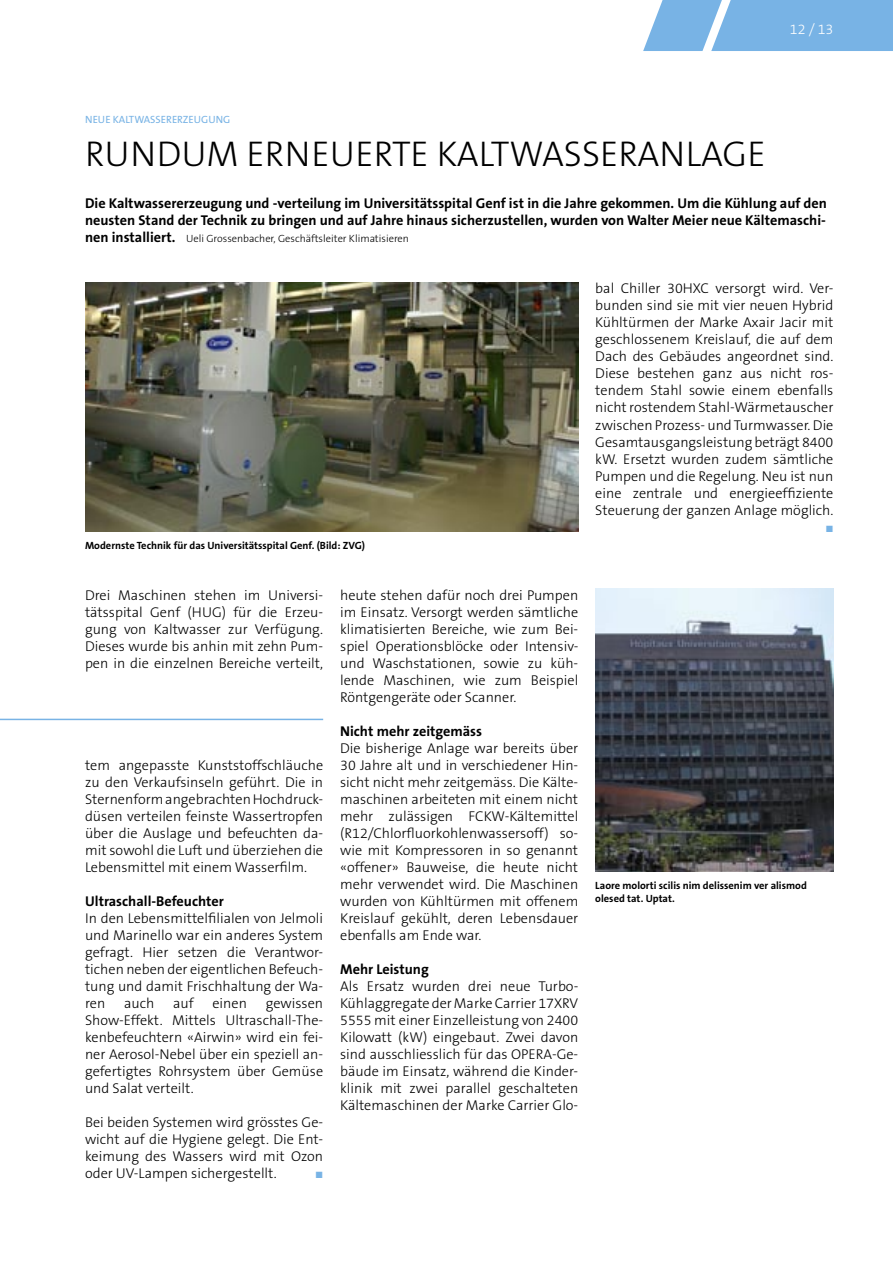
<style>
.page{position:relative;width:893px;height:1263px;background:#fff}
.page>*{position:absolute;margin:0;border:0;box-sizing:border-box;transform-origin:0 0}
.t1{font:300 36px "The Sans B3";color:#000}
.t2{font:300 14.25px/17px "The Sans B3";color:#000;text-align:justify}
.t3{font:700 14.25px/17px "The Sans B7";color:#000}
.t4{font:300 14.25px "The Sans B3";color:#fff}
.t5{font:700 10.5px/12.8px "The Sans B7";color:#000}
.t6{font:300 10.5px "The Sans B3";color:#000}
.t7{font:10.5px "The Sans B5 Plain";color:#78b3e5}
.t8{font:9px "Zapf Dingbats";color:#78b3e5}
.s1{font-family:"The Sans B7";font-weight:700;font-size:14.25px}
</style>
<div class="page">
<img style="left:85px;top:283px;width:493px;height:248px">
<img style="left:595px;top:589px;width:238px;height:282px">
<svg style="left:643px;top:0;width:250px;height:51px"></svg>
<hr style="left:0;top:719px;width:323px;height:1px;background:#78b3e5">
<p class="t4" style="left:790px;top:22px;width:45px">12 / 13</p>
<p class="t7" style="left:85px;top:114px;width:146px">NEUE KALTWASSERERZEUGUNG</p>
<h1 class="t1" style="left:85px;top:135px;width:99px">Rundum</h1>
<h1 class="t1" style="left:247px;top:135px;width:521px">erneu erte Kaltwass eranlage</h1>
<p class="t3" style="left:85px;top:196px;width:743px">Die Kaltwassererzeugung und -verteilung im Universitätsspital Genf ist in die Jahre gekommen. Um die Kühlung auf den neusten Stand der Technik zu bringen und auf Jahre hinaus sicherzustellen, wurden von Walter Meier neue Kältemaschi-</p>
<p class="t6" style="left:85px;top:233px;width:325px"><span class="s1">nen installiert.</span> Ueli Grossenbacher, Geschäftsleiter Klimatisieren</p>
<p class="t5" style="left:85px;top:539px;width:281px">Modernste Technik für das Universitätsspital Genf. (Bild: ZVG)</p>
<p class="t2" style="left:85px;top:587px;width:240px">Drei Maschinen stehen im Universi&shy;tätsspital Genf (HUG) für die E rzeu&shy;gung von Kaltwasser zur Verfügung.<br>Dieses wurde bis anhin mit zehn Pum&shy;pen in die einzelnen Bereiche verteilt,</p>
<p class="t2" style="left:340px;top:587px;width:240px">heute stehen dafür noch drei Pumpen im E insatz. Versorgt werden sämtliche klimatisierten Bereiche, wie zum Bei&shy;spiel Operationsblöcke oder I ntensiv&shy;und Waschstationen, sowie zu küh&shy;lende Maschinen, wie zum Beispiel Röntgengeräte oder Scanner.</p>
<p class="t3" style="left:340px;top:723px;width:143px">Nicht mehr zeitgemäss</p>
<p class="t2" style="left:340px;top:740px;width:240px">Die bisherige Anlage war bereits über 30 Jahre alt und in verschiedener Hin&shy;sicht nicht mehr zeitgemäss. Die Kälte&shy;maschinen arbeiteten mit einem nicht mehr zulässigen FCKW-Kältemittel (R12/Chlorfluorkohlenwassersoff) so&shy;wie mit Kompressoren in so genannt «offener» Bauweise, die heute nicht mehr verwendet wird. Die Maschinen wurden von Kühltürmen mit offenem Kreislauf gekühlt, deren Lebensdauer ebenfalls am Ende war.</p>
<p class="t3" style="left:340px;top:961px;width:90px">Mehr Leistung</p>
<p class="t2" style="left:340px;top:978px;width:240px">Als E rsatz wurden drei neue Turbo-Kühlaggregate der Marke Carrier 17XRV 5555 mit einer Einzelleistung von 2400<br>Kilowatt (kW) eingebaut. Zwei davon sind ausschliesslich für das OPERA</p>
<p class="t2" style="left:85px;top:757px;width:240px">tem angepasste Kunststoffschläuche zu den Verkaufsinseln geführt. Die in Sternenform angebrachten Hochdruck&shy;düsen verteilen feinste Wassertropfen über die Auslage und befeuchten da&shy;mit sowohl die Luft und überziehen die Lebensmittel mit einem Wasserfilm.</p>
<p class="t3" style="left:85px;top:893px;width:140px">Ultraschall-Befeuchter</p>
<p class="t2" style="left:85px;top:910px;width:240px">I n den Lebensmittelfilialen von Jelmoli und Marinello war ein anderes System gefragt. Hier setzen die Verantwor&shy;tichen neben der eigentlichen Befeuch&shy;tung und damit Frischhaltung der Wa&shy;ren</p>
<p class="t2" style="left:124px;top:995px;width:32px">auch</p>
<p class="t2" style="left:173px;top:995px;width:22px">auf</p>
<p class="t2" style="left:212px;top:995px;width:36px">einen</p>
<p class="t2" style="left:85px;top:995px;width:240px;text-indent:181px">gewissen Show-Effekt. Mittels Ultraschall-The&shy;kenbefeuchtern «Airwin» wird ein fei&shy;ner Aerosol-Nebel über ein speziell an&shy;gefertigtes Rohrsystem über Gemüse und Salat verteilt.</p>
<p class="t2" style="left:85px;top:1114px;width:240px">Bei beiden Systemen wird grösstes Ge&shy;wicht auf die Hygiene gelegt. Die E nt&shy;keimung des Wassers wird mit Ozon oder UV-Lampen sichergestellt.</p>
<p class="t2" style="left:340px;top:1046px;width:240px;text-indent:212px">-Ge&shy;bäude im Einsatz, während die Kinder&shy;klinik mit zwei parallel geschalteten Kältemaschinen der Marke Carrier Glo-</p>
<p class="t8" style="left:316px;top:1170px;width:8px">■</p>
<p class="t2" style="left:595px;top:281px;width:240px">bal Chiller 30HXC versorgt wird. Ver&shy;bunden sind sie mit vier neuen Hybrid Kühltürmen der Marke Axair Jacir mit geschlossenem Kreislauf, die auf dem Dach des Gebäudes angeordnet sind.<br>Diese bestehen ganz aus nicht ros&shy;tendem Stahl sowie einem ebenfalls nicht rostendem Stahl-Wärmetauscher zwischen Prozess- und Turmwasser. Die Gesamtausgangsleistung beträgt 8400 kW. E rsetzt wurden zudem sämtliche Pumpen und die Regelung. Neu ist nun eine zentrale und energieeffiziente Steuerung der ganzen Anlage möglich.</p>
<p class="t8" style="left:826px;top:524px;width:8px">■</p>
<p class="t5" style="left:595px;top:879px;width:213px">Laore molorti scilis nim delissenim ver alismod olesed tat. Uptat.</p>
</div>
